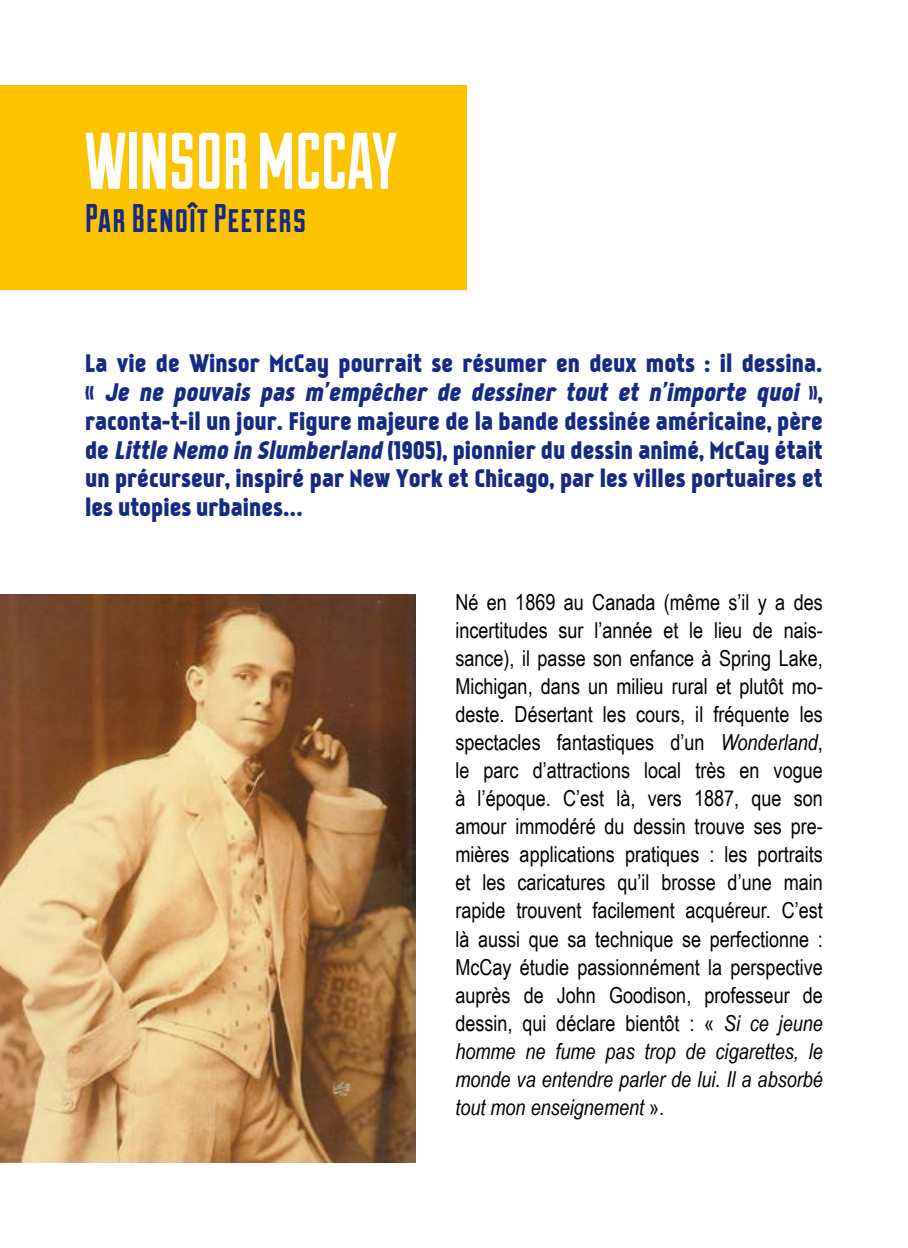
<style>
.page{position:relative;width:908px;height:1248px;background:#fff}
.page>*{position:absolute;margin:0;border:0;box-sizing:border-box;transform-origin:0 0}
.t1{font:80px "Duke Fill";color:#fff}
.t2{font:40px "Duke Fill";letter-spacing:.025em;color:#162983}
.t3{font:24px/28.8px "Kankin";color:#162983;text-align:justify}
.t4{font:22px/28px "Arial Narrow";color:#000;text-align:justify}
.s1{font-family:"Impact"}
.s2{font-style:italic}
.s3{font-family:"Impact";font-style:italic}
</style>
<div class="page">
<div style="left:0;top:85px;width:466px;height:204px;background:#fcc400"></div>
<img style="left:0;top:594px;width:415px;height:568px">
<h1 class="t1" style="left:85px;top:115px;width:313px">WINSOR MCCAY</h1>
<h2 class="t2" style="left:85px;top:195px;width:223px">Par Benoît Peeters</h2>
<p class="t3" style="left:85px;top:349px;width:739px">La vie de Winsor McCay pourrait se résumer en deux mots : il dessina. <span class="s1">«</span> <span class="s2">Je ne pouvais pas m</span><span class="s3">’</span><span class="s2">empêcher de dessiner tout et n</span><span class="s3">’</span><span class="s2">importe quoi</span> <span class="s1">»</span> , raconta-t-il un jour. Figure majeure de la bande dessinée américaine, père de <span class="s2">Little Nemo in Slumberland</span> (1905), pionnier du dessin animé, McCay était un précurseur, inspiré par New York et Chicago, par les villes portuaires et les utopies urbaines...</p>
<p class="t4" style="left:455px;top:587px;width:369px">Né en 1869 au Canada (même s’il y a des incertitudes sur l’année et le lieu de nais&shy;sance), il passe son enfance à Spring Lake, Michigan, dans un milieu rural et plutôt mo&shy;deste. Désertant les cours, il fréquente les spectacles fantastiques d’un <span class="s2">Wonderland</span>, le parc d’attractions local très en vogue à l’époque. C’est là, vers 1887, que son amour immodéré du dessin trouve ses pre&shy;mières applications pratiques : les portraits et les caricatures qu’il brosse d’une main rapide trouvent facilement acquéreur. C’est là aussi que sa technique se perfectionne :<br>McCay étudie passionnément la perspective auprès de John Goodison, professeur de dessin, qui déclare bientôt : « <span class="s2">Si ce jeune homme ne fume pas trop de cigarettes, le monde va entendre parler de lui. Il a absorbé tout mon enseignement</span> ».</p>
</div>
